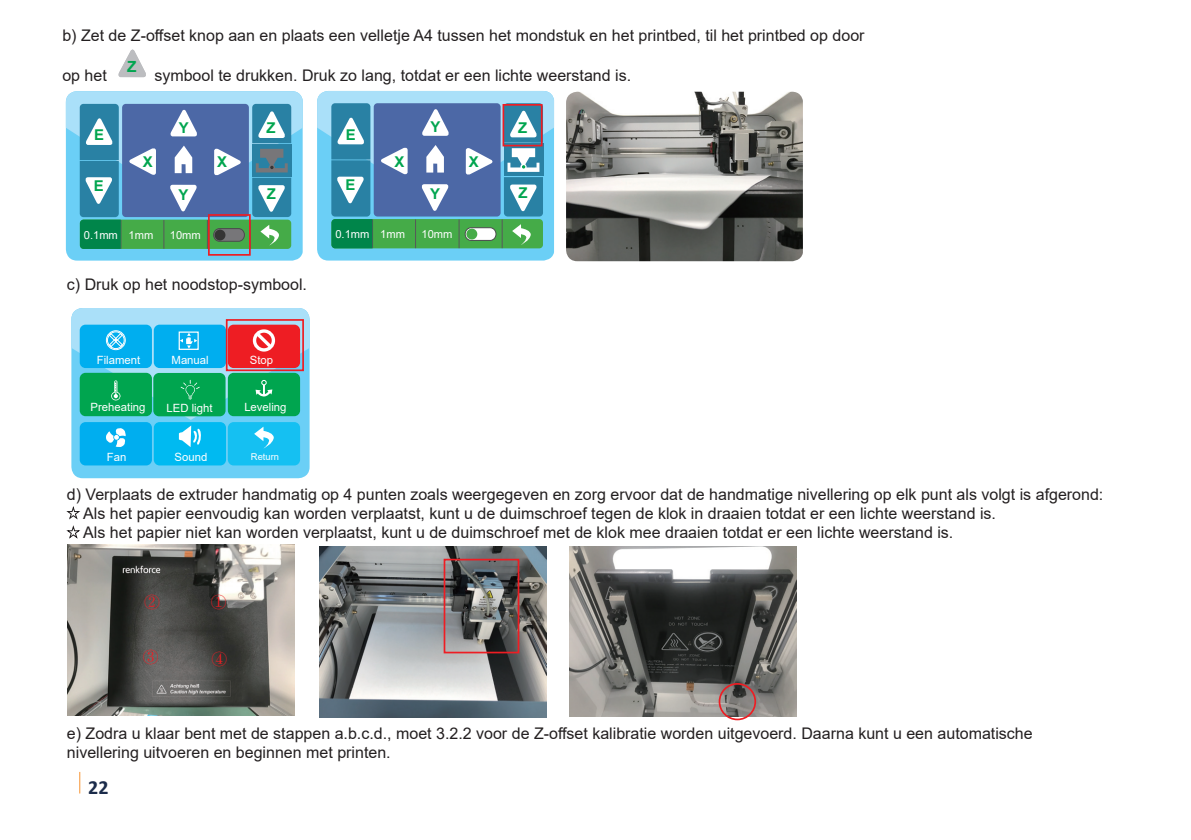
<style>
.page{position:relative;width:1191px;height:840px;background:#fff}
.page>*{position:absolute;margin:0;border:0;box-sizing:border-box;transform-origin:0 0}
.t1{font:700 20px "Calibri";color:#1b2b4a}
.t2{font:16px/19.2px "Arial";color:#231f20}
.t3{font:300 15.8px "Adobe Song Std";color:#ee1d23}
.t4{font:700 15.4px "Arial";color:#00a54f}
.t5{font:700 14.8px "Arial";color:#00a54f}
.t6{font:11.4px "Arial";color:#fff}
.t7{font:11.2px "Arial";color:#fff}
.t8{font:9.4px "Arial";color:#fff}
</style>
<div class="page">
<div style="left:66px;top:249px;width:237px;height:11px;background:#6bcff6"></div>
<div style="left:208px;top:214px;width:43px;height:41px;border:2px solid #ee1d23"></div>
<svg style="left:317px;top:248px;width:237px;height:12px;background:#6bcef0"></svg>
<img style="left:566px;top:92px;width:237px;height:169px">
<svg style="left:71px;top:419px;width:238px;height:59px;background:#6acff5"></svg>
<div style="left:80px;top:422px;width:72px;height:43px;background:#00aeef;border-radius:6px"></div>
<div style="left:154px;top:422px;width:72px;height:43px;background:#00baf1;border-radius:6px"></div>
<div style="left:228px;top:422px;width:72px;height:43px;background:#15c0f2;border-radius:6px"></div>
<svg style="left:106px;top:428px;width:20px;height:19px"></svg>
<svg style="left:254px;top:426px;width:20px;height:22px"></svg>
<svg style="left:179px;top:425px;width:22px;height:22px"></svg>
<svg style="left:71px;top:308px;width:238px;height:111px;background:#4caaa2"></svg>
<img style="left:67px;top:544px;width:227px;height:170px">
<img style="left:320px;top:546px;width:226px;height:170px">
<div style="left:443px;top:558px;width:76px;height:95px;border:2px solid #ee1d23"></div>
<svg style="left:66px;top:91px;width:237px;height:158px;background:#639cb0"></svg>
<svg style="left:317px;top:91px;width:237px;height:157px;background:#679eb1"></svg>
<div style="left:226px;top:319px;width:78px;height:52px;border:2px solid #ee1d23"></div>
<img style="left:570px;top:546px;width:226px;height:170px">
<div style="left:718px;top:682px;width:38px;height:38px;border:2px solid #ee1d23;border-radius:50%"></div>
<svg style="left:118px;top:49px;width:28px;height:28px"></svg>
<svg style="left:66px;top:506px;width:14px;height:13px"></svg>
<svg style="left:66px;top:525px;width:14px;height:13px"></svg>
<svg style="left:79px;top:772px;width:1px;height:21px"></svg>
<p class="t2" style="left:62px;top:26px;width:803px">b) Zet de Z-offset knop aan en plaats een velletje A4 tussen het mondstuk en het printbed, til het printbed op door</p>
<p class="t2" style="left:62px;top:66px;width:46px">op het</p>
<p class="t4" style="left:127px;top:56px;width:11px">Z</p>
<p class="t2" style="left:154px;top:66px;width:478px">symbool te drukken. Druk zo lang, totdat er een lichte weerstand is.</p>
<p class="t5" style="left:94px;top:124px;width:11px">E</p>
<p class="t5" style="left:94px;top:175px;width:11px">E</p>
<p class="t5" style="left:179px;top:117px;width:11px">Y</p>
<p class="t5" style="left:266px;top:117px;width:11px">Z</p>
<p class="t5" style="left:143px;top:151px;width:11px">X</p>
<p class="t5" style="left:217px;top:151px;width:11px">X</p>
<p class="t5" style="left:178px;top:184px;width:11px">Y</p>
<p class="t5" style="left:267px;top:183px;width:11px">Z</p>
<p class="t5" style="left:346px;top:124px;width:11px">E</p>
<p class="t5" style="left:345px;top:174px;width:11px">E</p>
<p class="t7" style="left:84px;top:227px;width:36px">0.1mm</p>
<p class="t7" style="left:335px;top:226px;width:36px">0.1mm</p>
<p class="t7" style="left:129px;top:227px;width:26px">1mm</p>
<p class="t7" style="left:170px;top:227px;width:32px">10mm</p>
<p class="t5" style="left:430px;top:116px;width:11px">Y</p>
<p class="t5" style="left:518px;top:117px;width:11px">Z</p>
<p class="t5" style="left:394px;top:151px;width:11px">X</p>
<p class="t5" style="left:469px;top:151px;width:11px">X</p>
<p class="t5" style="left:430px;top:183px;width:11px">Y</p>
<p class="t7" style="left:380px;top:226px;width:26px">1mm</p>
<p class="t7" style="left:421px;top:226px;width:32px">10mm</p>
<p class="t5" style="left:518px;top:182px;width:11px">Z</p>
<p class="t2" style="left:67px;top:275px;width:242px">c) Druk op het noodstop-symbool.</p>
<p class="t6" style="left:97px;top:351px;width:45px">Filament</p>
<p class="t6" style="left:250px;top:352px;width:25px">Stop</p>
<p class="t6" style="left:91px;top:399px;width:56px">Preheating</p>
<p class="t6" style="left:244px;top:398px;width:44px">Leveling</p>
<p class="t6" style="left:107px;top:448px;width:21px">Fan</p>
<p class="t6" style="left:174px;top:448px;width:34px">Sound</p>
<p class="t8" style="left:251px;top:449px;width:30px">Return</p>
<p class="t6" style="left:172px;top:352px;width:39px">Manual</p>
<p class="t6" style="left:167px;top:400px;width:47px">LED light</p>
<p class="t2" style="left:83px;top:484px;width:1021px;text-indent:-16px">d) Verplaats de extruder handmatig op 4 punten zoals weergegeven en zorg ervoor dat de handmatige nivellering op elk punt als volgt is afgerond:<br>Als het papier eenvoudig kan worden verplaatst, kunt u de duimschroef tegen de klok in draaien totdat er een lichte weerstand is.<br>Als het papier niet kan worden verplaatst, kunt u de duimschroef met de klok mee draaien totdat er een lichte weerstand is.</p>
<p class="t3" style="left:144px;top:593px;width:17px">②</p>
<p class="t3" style="left:211px;top:593px;width:17px">①</p>
<p class="t3" style="left:143px;top:648px;width:17px">③</p>
<p class="t3" style="left:211px;top:650px;width:17px">④</p>
<p class="t2" style="left:67px;top:723px;width:967px">e) Zodra u klaar bent met de stappen a.b.c.d., moet 3.2.2 voor de Z-offset kalibratie worden uitgevoerd. Daarna kunt u een automatische nivellering uitvoeren en beginnen met printen.</p>
<p class="t1" style="left:88px;top:772px;width:22px">22</p>
</div>
